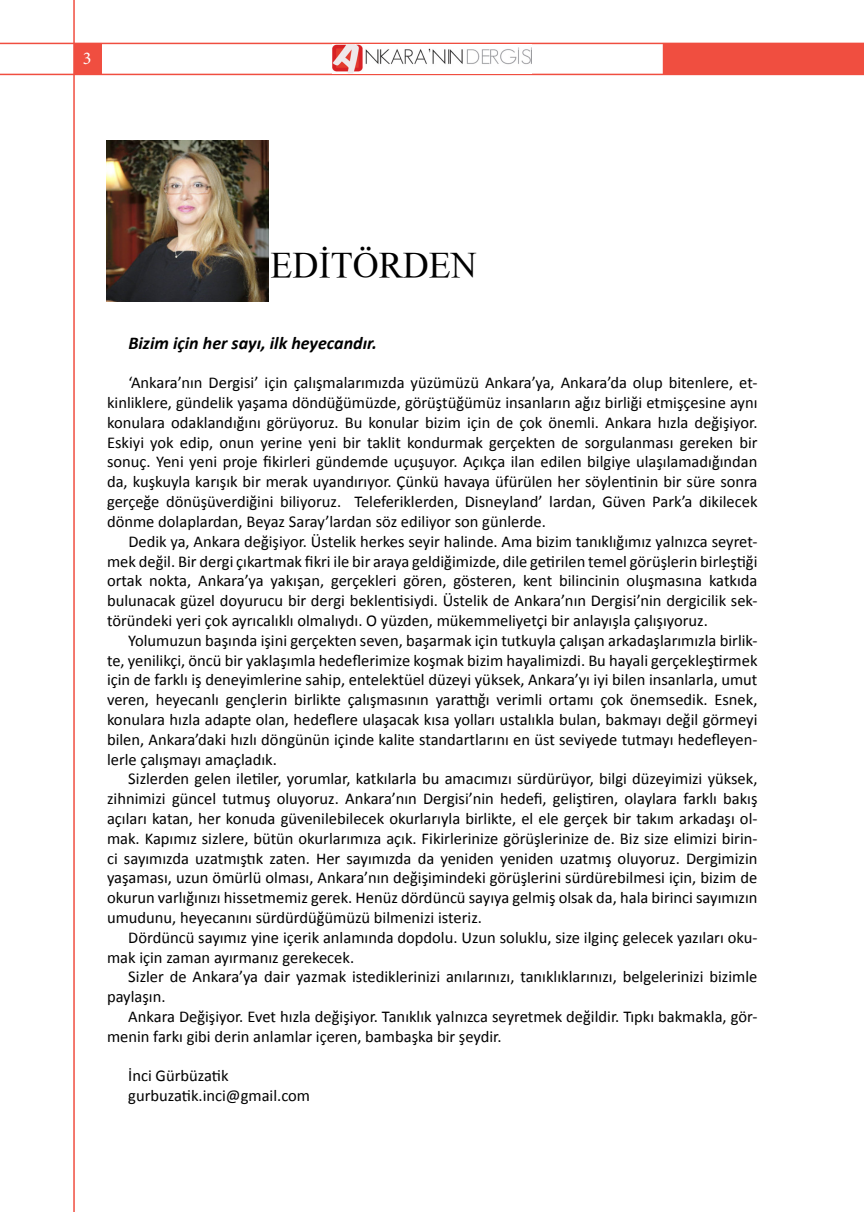
<style>
.page{position:relative;width:864px;height:1212px;background:#fff}
.page>*{position:absolute;margin:0;border:0;box-sizing:border-box;transform-origin:0 0}
.t1{font:36px "TR Times New Roman";color:#000}
.t2{font:italic 700 18px "Calibri";color:#000}
.t3{font:18px "Minion Pro";color:#fff}
.t4{font:16.5px/19.8px "Calibri";color:#000;text-align:justify}
</style>
<div class="page">
<hr style="left:0;top:43px;width:863px;height:1px;background:#f04e40">
<hr style="left:0;top:74px;width:863px;height:1px;background:#f04e40">
<hr style="left:73px;top:0;width:2px;height:1212px;background:#f04e40">
<div style="left:663px;top:44px;width:199px;height:30px;background:#f04e40"></div>
<div style="left:74px;top:43px;width:28px;height:32px;background:#f04e40"></div>
<img style="left:332px;top:44px;width:199px;height:29px">
<img style="left:106px;top:140px;width:162px;height:162px">
<p class="t3" style="left:83px;top:46px;width:10px">3</p>
<h1 class="t1" style="left:270px;top:241px;width:207px">EDİTÖRDEN</h1>
<p class="t2" style="left:128px;top:331px;width:250px">Bizim için her sayı, ilk heyecandır.</p>
<p class="t4" style="left:107px;top:373px;width:651px;text-indent:21px">‘Ankara’nın Dergisi’ için çalışmalarımızda yüzümüzü Ankara’ya, Ankara’da olup bitenlere, et&shy;kinliklere, gündelik yaşama döndüğümüzde, görüştüğümüz insanların ağız birliği etmişçesine aynı konulara odaklandığını görüyoruz. Bu konular bizim için de çok önemli. Ankara hızla değişiyor.<br>Eskiyi yok edip, onun yerine yeni bir taklit kondurmak gerçekten de sorgulanması gereken bir sonuç. Yeni yeni proje fikirleri gündemde uçuşuyor. Açıkça ilan edilen bilgiye ulaşılamadığından da, kuşkuyla karışık bir merak uyandırıyor. Çünkü havaya üfürülen her söylentinin bir süre sonra gerçeğe dönüşüverdiğini biliyoruz. Teleferiklerden, Disneyland’ lardan, Güven Park’a dikilecek dönme dolaplardan, Beyaz Saray’lardan söz ediliyor son günlerde.</p>
<p class="t4" style="left:107px;top:531px;width:651px;text-indent:21px">Dedik ya, Ankara değişiyor. Üstelik herkes seyir halinde. Ama bizim tanıklığımız yalnızca seyret&shy;mek değil. Bir dergi çıkartmak fikri ile bir araya geldiğimizde, dile getirilen temel görüşlerin birleştiği ortak nokta, Ankara’ya yakışan, gerçekleri gören, gösteren, kent bilincinin oluşmasına katkıda bulunacak güzel doyurucu bir dergi beklentisiydi. Üstelik de Ankara’nın Dergisi’nin dergicilik sek&shy;töründeki yeri çok ayrıcalıklı olmalıydı. O yüzden, mükemmeliyetçi bir anlayışla çalışıyoruz.</p>
<p class="t4" style="left:107px;top:630px;width:651px;text-indent:21px">Yolumuzun başında işini gerçekten seven, başarmak için tutkuyla çalışan arkadaşlarımızla birlik&shy;te, yenilikçi, öncü bir yaklaşımla hedeflerimize koşmak bizim hayalimizdi. Bu hayali gerçekleştirmek için de farklı iş deneyimlerine sahip, entelektüel düzeyi yüksek, Ankara’yı iyi bilen insanlarla, umut veren, heyecanlı gençlerin birlikte çalışmasının yarattığı verimli ortamı çok önemsedik. Esnek, konulara hızla adapte olan, hedeflere ulaşacak kısa yolları ustalıkla bulan, bakmayı değil görmeyi bilen, Ankara’daki hızlı döngünün içinde kalite standartlarını en üst seviyede tutmayı hedefleyen&shy;lerle çalışmayı amaçladık.</p>
<p class="t4" style="left:107px;top:769px;width:651px;text-indent:21px">Sizlerden gelen iletiler, yorumlar, katkılarla bu amacımızı sürdürüyor, bilgi düzeyimizi yüksek, zihnimizi güncel tutmuş oluyoruz. Ankara’nın Dergisi’nin hedefi, geliştiren, olaylara farklı bakış açıları katan, her konuda güvenilebilecek okurlarıyla birlikte, el ele gerçek bir takım arkadaşı ol&shy;mak. Kapımız sizlere, bütün okurlarımıza açık. Fikirlerinize görüşlerinize de. Biz size elimizi birin&shy;ci sayımızda uzatmıştık zaten. Her sayımızda da yeniden yeniden uzatmış oluyoruz. Dergimizin yaşaması, uzun ömürlü olması, Ankara’nın değişimindeki görüşlerini sürdürebilmesi için, bizim de okurun varlığınızı hissetmemiz gerek. Henüz dördüncü sayıya gelmiş olsak da, hala birinci sayımızın umudunu, heyecanını sürdürdüğümüzü bilmenizi isteriz.</p>
<p class="t4" style="left:107px;top:927px;width:651px;text-indent:21px">Dördüncü sayımız yine içerik anlamında dopdolu. Uzun soluklu, size ilginç gelecek yazıları oku&shy;mak için zaman ayırmanız gerekecek.</p>
<p class="t4" style="left:107px;top:967px;width:651px;text-indent:21px">Sizler de Ankara’ya dair yazmak istediklerinizi anılarınızı, tanıklıklarınızı, belgelerinizi bizimle paylaşın.</p>
<p class="t4" style="left:107px;top:1007px;width:651px;text-indent:21px">Ankara Değişiyor. Evet hızla değişiyor. Tanıklık yalnızca seyretmek değildir. Tıpkı bakmakla, gör&shy;menin farkı gibi derin anlamlar içeren, bambaşka bir şeydir.</p>
<p class="t4" style="left:128px;top:1066px;width:183px">İnci Gürbüzatik gurbuzatik.inci@gmail.com</p>
</div>
